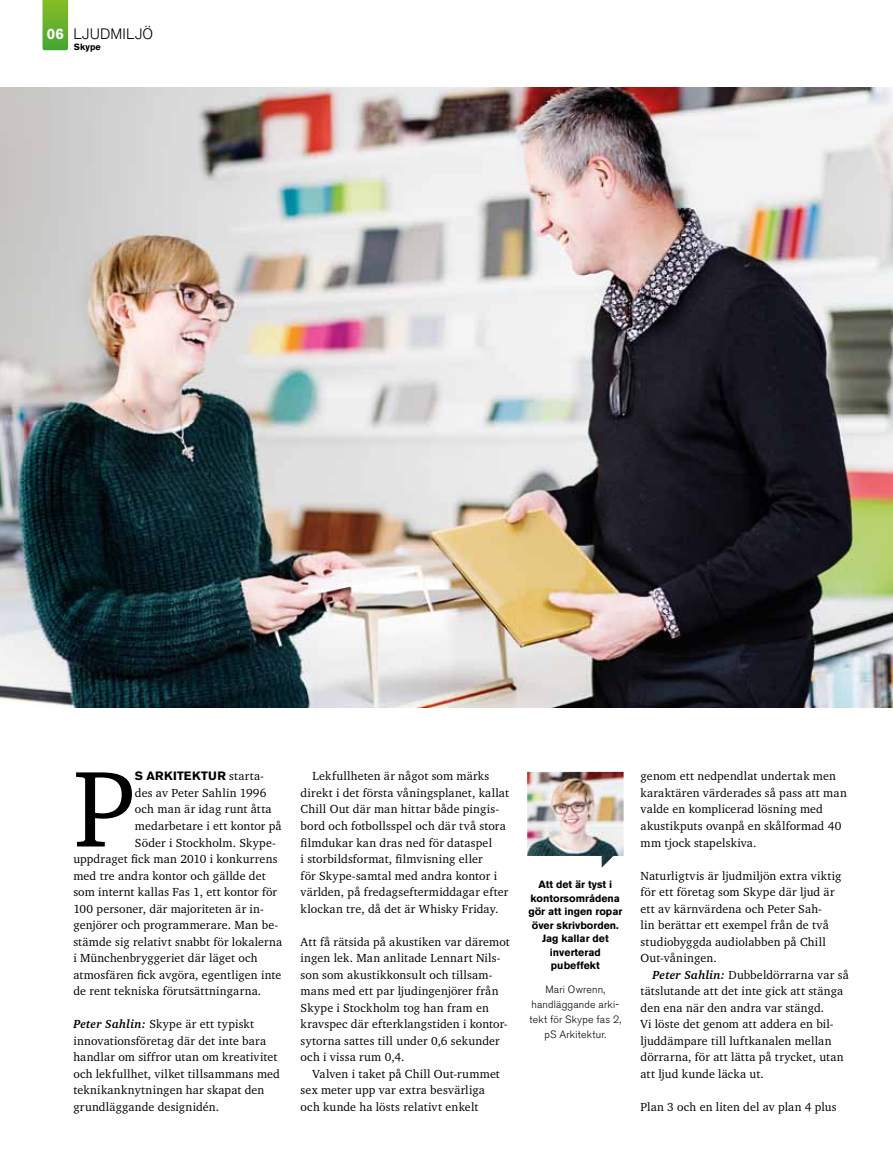
<style>
.page{position:relative;width:893px;height:1170px;background:#fff}
.page>*{position:absolute;margin:0;border:0;box-sizing:border-box;transform-origin:0 0}
.t1{font:110.4px "Charter IT Cby BT";color:#000}
.t2{font:300 15px "Akzidenz Grotesk BE";letter-spacing:.005em;color:#000}
.t3{font:700 15px "Akzidenz Grotesk BE";color:#fff}
.t4{font:12px/16.5px "Charter IT Cby BT";letter-spacing:.015em;color:#000}
.t5{font:700 12px "Akzidenz Grotesk BE";letter-spacing:.03em;color:#000}
.t6{font:700 10.5px/13.5px "Akzidenz Grotesk BE";color:#000;text-align:center}
.t7{font:300 10.5px/15px "Akzidenz Grotesk BE";letter-spacing:.02em;color:#000;text-align:center}
.t8{font:700 9px "Akzidenz Grotesk BE";color:#000}
.s1{font-family:"Charter IT Cby BT";font-weight:400}
.s2{font-weight:700;font-style:italic}
</style>
<div class="page">
<svg style="left:43px;top:1px;width:25px;height:49px"></svg>
<img style="left:527px;top:771px;width:97px;height:96px">
<img style="left:0;top:87px;width:892px;height:620px">
<p class="t3" style="left:47px;top:26px;width:19px">06</p>
<p class="t2" style="left:73px;top:26px;width:81px">LJUDMILJÖ</p>
<p class="t8" style="left:74px;top:42px;width:28px">Skype</p>
<h1 class="t1" style="left:73px;top:740px;width:63px">P</h1>
<p class="t5" style="left:135px;top:769px;width:131px">S ARKITEKTUR <span class="s1">starta-</span></p>
<p class="t4" style="left:135px;top:784px;width:133px">des av Peter Sahlin 1996</p>
<p class="t4" style="left:135px;top:800px;width:138px">och man är idag runt åtta</p>
<p class="t4" style="left:135px;top:817px;width:148px">medarbetare i ett kontor på</p>
<p class="t4" style="left:135px;top:833px;width:143px">Söder i Stockholm. Skype-</p>
<p class="t4" style="left:73px;top:850px;width:206px">uppdraget fick man 2010 i konkurrens</p>
<p class="t4" style="left:73px;top:866px;width:194px">med tre andra kontor och gällde det</p>
<p class="t4" style="left:73px;top:883px;width:205px">som internt kallas Fas 1, ett kontor för</p>
<p class="t4" style="left:73px;top:899px;width:192px">100 personer, där majoriteten är in-</p>
<p class="t4" style="left:73px;top:916px;width:207px">genjörer och programmerare. Man be-</p>
<p class="t4" style="left:73px;top:932px;width:210px">stämde sig relativt snabbt för lokalerna</p>
<p class="t4" style="left:73px;top:949px;width:186px">i Münchenbryggeriet där läget och</p>
<p class="t4" style="left:73px;top:965px;width:210px">atmosfären fick avgöra, egentligen inte</p>
<p class="t4" style="left:73px;top:982px;width:189px">de rent tekniska förutsättningarna.</p>
<p class="t4" style="left:73px;top:1015px;width:208px"><span class="s2">Peter Sahlin:</span> Skype är ett typiskt innovationsföretag där det inte bara handlar om siffror utan om kreativitet och lekfullhet, vilket tillsammans med teknikanknytningen har skapat den grundläggande designidén.</p>
<p class="t4" style="left:301px;top:767px;width:210px;text-indent:12px">Lekfullheten är något som märks direkt i det första våningsplanet, kallat Chill Out där man hittar både pingis&shy;bord och fotbollsspel och där två stora filmdukar kan dras ned för dataspel<br>i storbildsformat, filmvisning eller<br>för Skype-samtal med andra kontor i världen, på fredagseftermiddagar efter klockan tre, då det är Whisky Friday.</p>
<p class="t4" style="left:301px;top:932px;width:211px">Att få rätsida på akustiken var däremot ingen lek. Man anlitade Lennart Nils&shy;son som akustikkonsult och tillsam&shy;mans med ett par ljudingenjörer från Skype i Stockholm tog han fram en kravspec där efterklangstiden i kontor&shy;sytorna sattes till under 0,6 sekunder och i vissa rum 0,4.</p>
<p class="t4" style="left:301px;top:1064px;width:201px;text-indent:12px">Valven i taket på Chill Out-rummet sex meter upp var extra besvärliga och kunde ha lösts relativt enkelt</p>
<p class="t6" style="left:528px;top:878px;width:96px">Att det är tyst i kontorsområdena gör att ingen ropar över skrivborden.<br>Jag kallar det inverterad pubeffekt</p>
<p class="t7" style="left:530px;top:981px;width:93px">Mari Owrenn, handläggande arki&shy;tekt för Skype fas 2, pS Arkitektur.</p>
<p class="t4" style="left:641px;top:767px;width:208px">genom ett nedpendlat undertak men karaktären värderades så pass att man valde en komplicerad lösning med akustikputs ovanpå en skålformad 40 mm tjock stapelskiva.</p>
<p class="t4" style="left:641px;top:866px;width:202px">Naturligtvis är ljudmiljön extra viktig för ett företag som Skype där ljud är ett av kärnvärdena och Peter Sah-<br>lin berättar ett exempel från de två studiobyggda audiolabben på Chill<br>Out-våningen.</p>
<p class="t4" style="left:641px;top:965px;width:210px;text-indent:12px"><span class="s2">Peter Sahlin:</span> Dubbeldörrarna var så tätslutande att det inte gick att stänga den ena när den andra var stängd.<br>Vi löste det genom att addera en bil&shy;ljuddämpare till luftkanalen mellan dörrarna, för att lätta på trycket, utan att ljud kunde läcka ut.</p>
<p class="t4" style="left:641px;top:1097px;width:198px">Plan 3 och en liten del av plan 4 plus</p>
</div>
